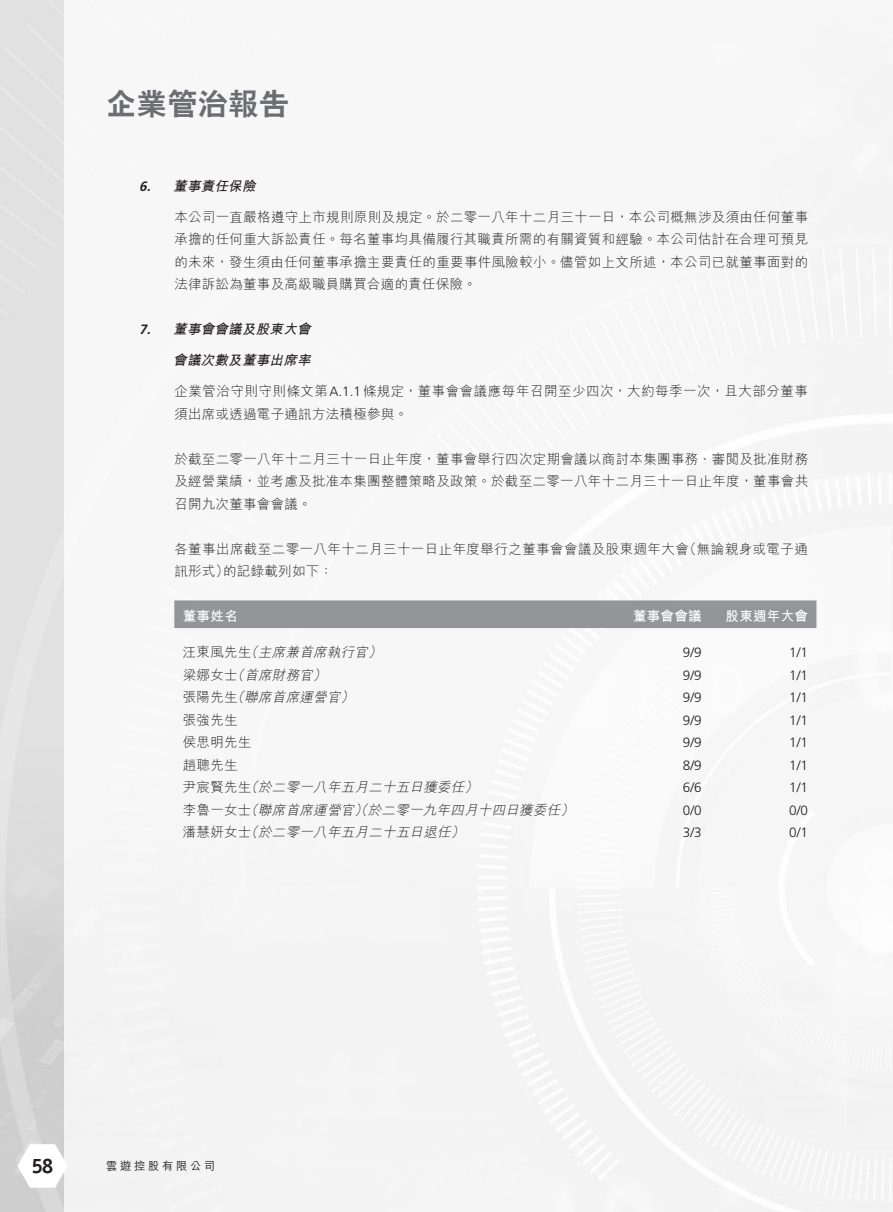
<style>
.page{position:relative;width:893px;height:1212px;background:#fff}
.page>*{position:absolute;margin:0;border:0;box-sizing:border-box;transform-origin:0 0}
.t1{font:800 30px "C Hei 2 HK";letter-spacing:.02em;color:#6c6d70}
.t2{font:700 21px "Officina Sans Std";color:#231f20}
._00_txt{font:300 13.5px/22.5px "M Hei HK";letter-spacing:.025em;color:#231f20;text-align:justify}
._50_Table_txt{font:italic 300 13.5px "M Hei HK";color:#231f20}
._50_Table_txt-2{font:300 13.5px "Frutiger LT Std";color:#231f20}
._03_H3{font:italic 700 13.5px "M Hei HK";color:#231f20}
._50_Table_txt-3{font:700 13.5px "M Hei HK";letter-spacing:.02em;color:#fff}
._50_Table_txt-4{font:300 13.5px "M Hei HK";letter-spacing:.02em;color:#231f20}
.t3{font:500 11.25px "M Hei HK";letter-spacing:.24em;color:#231f20}
.s1{font-family:"Frutiger LT Std"}
.s2{font-style:normal}
</style>
<div class="page">
<svg style="left:17px;top:1144px;width:51px;height:43px"></svg>
<div style="left:174px;top:600px;width:642px;height:28px;background:#939598"></div>
<h1 class="t1" style="left:106px;top:89px;width:184px">企業管治報告</h1>
<p class="_03_H3" style="left:139px;top:176px;width:122px"><span class="s1">6.</span> 董事責任保險</p>
<p class="_00_txt" style="left:174px;top:205px;width:635px">本公司一直嚴格遵守上市規則原則及規定。於二零一八年十二月三十一日，本公司概無涉及須由任何董事承擔的任何重大訴訟責任。每名董事均具備履行其職責所需的有關資質和經驗。本公司估計在合理可預見的未來，發生須由任何董事承擔主要責任的重要事件風險較小。儘管如上文所述，本公司已就董事面對的法律訴訟為董事及高級職員購買合適的責任保險。</p>
<p class="_03_H3" style="left:139px;top:319px;width:177px"><span class="s1">7.</span> 董事會會議及股東大會</p>
<p class="_03_H3" style="left:173px;top:350px;width:143px">會議次數及董事出席率</p>
<p class="_00_txt" style="left:174px;top:380px;width:635px">企業管治守則守則條文第<span class="s1">A.1.1</span>條規定，董事會會議應每年召開至少四次，大約每季一次，且大部分董事須出席或透過電子通訊方法積極參與。</p>
<p class="_00_txt" style="left:174px;top:447px;width:635px">於截至二零一八年十二月三十一日止年度，董事會舉行四次定期會議以商討本集團事務、審閱及批准財務及經營業績，並考慮及批准本集團整體策略及政策。於截至二零一八年十二月三十一日止年度，董事會共召開九次董事會會議。</p>
<p class="_00_txt" style="left:174px;top:537px;width:635px">各董事出席截至二零一八年十二月三十一日止年度舉行之董事會會議及股東週年大會（無論親身或電子通訊形式）的記錄載列如下：</p>
<p class="_50_Table_txt-3" style="left:183px;top:606px;width:56px">董事姓名</p>
<p class="_50_Table_txt-3" style="left:633px;top:606px;width:70px">董事會會議</p>
<p class="_50_Table_txt-3" style="left:726px;top:606px;width:84px">股東週年大會</p>
<p class="_50_Table_txt" style="left:183px;top:645px;width:203px"><span class="s2">汪東風先生</span>（主席兼首席執行官）</p>
<p class="_50_Table_txt-2" style="left:683px;top:645px;width:20px">9/9</p>
<p class="_50_Table_txt-2" style="left:789px;top:645px;width:20px">1/1</p>
<p class="_50_Table_txt" style="left:183px;top:668px;width:148px"><span class="s2">梁娜女士</span>（首席財務官）</p>
<p class="_50_Table_txt-2" style="left:683px;top:667px;width:20px">9/9</p>
<p class="_50_Table_txt-2" style="left:789px;top:667px;width:20px">1/1</p>
<p class="_50_Table_txt" style="left:183px;top:690px;width:176px"><span class="s2">張陽先生</span>（聯席首席運營官）</p>
<p class="_50_Table_txt-2" style="left:683px;top:690px;width:20px">9/9</p>
<p class="_50_Table_txt-2" style="left:789px;top:690px;width:20px">1/1</p>
<p class="_50_Table_txt-4" style="left:183px;top:713px;width:56px">張強先生</p>
<p class="_50_Table_txt-2" style="left:683px;top:712px;width:20px">9/9</p>
<p class="_50_Table_txt-2" style="left:789px;top:712px;width:20px">1/1</p>
<p class="_50_Table_txt-4" style="left:183px;top:735px;width:70px">侯思明先生</p>
<p class="_50_Table_txt-2" style="left:683px;top:735px;width:20px">9/9</p>
<p class="_50_Table_txt-2" style="left:789px;top:735px;width:20px">1/1</p>
<p class="_50_Table_txt-4" style="left:183px;top:758px;width:56px">趙聰先生</p>
<p class="_50_Table_txt-2" style="left:683px;top:757px;width:20px">8/9</p>
<p class="_50_Table_txt-2" style="left:789px;top:757px;width:20px">1/1</p>
<p class="_50_Table_txt" style="left:183px;top:780px;width:299px"><span class="s2">尹宸賢先生</span>（於二零一八年五月二十五日獲委任）</p>
<p class="_50_Table_txt-2" style="left:683px;top:780px;width:20px">6/6</p>
<p class="_50_Table_txt-2" style="left:789px;top:780px;width:20px">1/1</p>
<p class="_50_Table_txt" style="left:183px;top:803px;width:395px"><span class="s2">李魯一女士</span>（聯席首席運營官）（於二零一九年四月十四日獲委任）</p>
<p class="_50_Table_txt-2" style="left:683px;top:802px;width:20px">0/0</p>
<p class="_50_Table_txt-2" style="left:789px;top:802px;width:20px">0/0</p>
<p class="_50_Table_txt" style="left:183px;top:825px;width:286px"><span class="s2">潘慧妍女士</span>（於二零一八年五月二十五日退任）</p>
<p class="_50_Table_txt-2" style="left:683px;top:825px;width:20px">3/3</p>
<p class="_50_Table_txt-2" style="left:789px;top:825px;width:20px">0/1</p>
<h2 class="t2" style="left:31px;top:1153px;width:24px">58</h2>
<p class="t3" style="left:106px;top:1157px;width:110px">雲遊控股有限公司</p>
</div>
